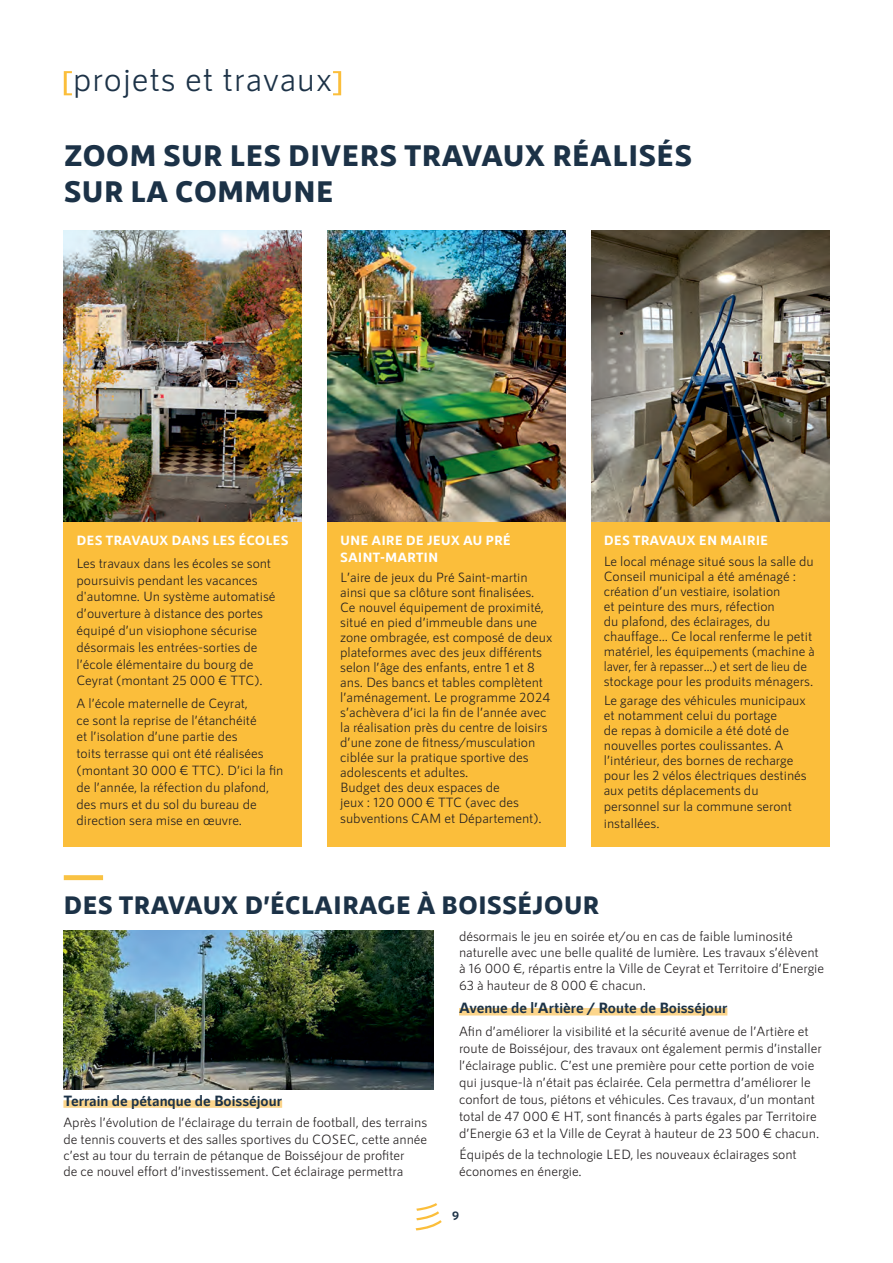
<style>
.page{position:relative;width:893px;height:1263px;background:#fff}
.page>*{position:absolute;margin:0;border:0;box-sizing:border-box;transform-origin:0 0}
.t1{font:34.05px "RNS Sanz";letter-spacing:.025em;color:#1c3247}
.t2{font:800 30px/36px "RNS Sanz";color:#1c3247}
.t3{font:800 25.5px "RNS Sanz";color:#1c3247}
.Sous_titre_gras_souligné_jaune{font:700 15px "RNS Sanz";color:#1c3247}
.t4{font:13.5px/15px "RNS Sanz";color:#231f20}
.t5{font:700 13.5px/16.2px "RNS Sanz";color:#fff}
.t6{font:700 12.3px "RNS Sanz";color:#1c3247}
</style>
<div class="page">
<div style="left:64px;top:875px;width:39px;height:5px;background:#f9c243"></div>
<svg style="left:64px;top:71px;width:8px;height:24px"></svg>
<svg style="left:333px;top:71px;width:8px;height:24px"></svg>
<img style="left:64px;top:231px;width:238px;height:291px">
<img style="left:327px;top:231px;width:239px;height:291px">
<img style="left:591px;top:231px;width:238px;height:291px">
<div style="left:64px;top:522px;width:238px;height:324px;background:#fbbe3b"></div>
<div style="left:327px;top:522px;width:239px;height:324px;background:#fbbe3b"></div>
<div style="left:591px;top:522px;width:238px;height:324px;background:#fbbe3b"></div>
<div style="left:63px;top:1100px;width:219px;height:8px;background:#fcd58b"></div>
<div style="left:459px;top:1008px;width:268px;height:7px;background:#fcd58b"></div>
<img style="left:63px;top:930px;width:371px;height:159px">
<svg style="left:416px;top:1203px;width:26px;height:27px"></svg>
<p class="t1" style="left:73px;top:59px;width:261px">projets et travaux</p>
<p class="t2" style="left:64px;top:137px;width:630px">ZOOM SUR LES DIVERS TRAVAUX RÉALISÉS<br>SUR LA COMMUNE</p>
<p class="t5" style="left:77px;top:532px;width:214px">DES TRAVAUX DANS LES ÉCOLES</p>
<p class="t4" style="left:77px;top:554px;width:200px;line-height:16.8px">Les travaux dans les écoles se sont poursuivis pendant les vacances d'automne. Un système automatisé d’ouverture à distance des portes équipé d’un visiophone sécurise désormais les entrées-sorties de l’école élémentaire du bourg de Ceyrat (montant 25 000 € TTC).</p>
<p class="t4" style="left:77px;top:694px;width:208px;line-height:16.8px">A l’école maternelle de Ceyrat,<br>ce sont la reprise de l’étanchéité<br>et l’isolation d’une partie des<br>toits terrasse qui ont été réalisées (montant 30 000 € TTC). D’ici la fin de l’année, la réfection du plafond, des murs et du sol du bureau de direction sera mise en œuvre.</p>
<p class="t5" style="left:340px;top:532px;width:172px">UNE AIRE DE JEUX AU PRÉ<br>SAINT-MARTIN</p>
<p class="t4" style="left:340px;top:570px;width:214px">L’aire de jeux du Pré Saint-martin ainsi que sa clôture sont finalisées.<br>Ce nouvel équipement de proximité, situé en pied d’immeuble dans une zone ombragée, est composé de deux plateformes avec des jeux différents selon l’âge des enfants, entre 1 et 8 ans. Des bancs et tables complètent l’aménagement. Le programme 2024 s’achèvera d’ici la fin de l’année avec la réalisation près du centre de loisirs d’une zone de fitness/musculation ciblée sur la pratique sportive des adolescents et adultes.</p>
<p class="t4" style="left:340px;top:779px;width:203px;line-height:15.6px">Budget des deux espaces de<br>jeux : 120 000 € TTC (avec des subventions CAM et Département).</p>
<p class="t5" style="left:604px;top:532px;width:166px">DES TRAVAUX EN MAIRIE</p>
<p class="t4" style="left:604px;top:554px;width:212px">Le local ménage situé sous la salle du Conseil municipal a été aménagé : création d’un vestiaire, isolation<br>et peinture des murs, réfection<br>du plafond, des éclairages, du chauffage… Ce local renferme le petit matériel, les équipements (machine à laver, fer à repasser…) et sert de lieu de stockage pour les produits ménagers.</p>
<p class="t4" style="left:604px;top:693px;width:204px">Le garage des véhicules municipaux et notamment celui du portage<br>de repas à domicile a été doté de nouvelles portes coulissantes. A l’intérieur, des bornes de recharge pour les 2 vélos électriques destinés aux petits déplacements du personnel sur la commune seront installées.</p>
<p class="t3" style="left:63px;top:890px;width:537px">DES TRAVAUX D’ÉCLAIRAGE À BOISSÉJOUR</p>
<p class="Sous_titre_gras_souligné_jaune" style="left:63px;top:1091px;width:220px">Terrain de pétanque de Boisséjour</p>
<p class="t4" style="left:63px;top:1114px;width:365px;line-height:16.2px">Après l’évolution de l’éclairage du terrain de football, des terrains de tennis couverts et des salles sportives du COSEC, cette année c’est au tour du terrain de pétanque de Boisséjour de profiter<br>de ce nouvel effort d’investissement. Cet éclairage permettra</p>
<p class="t4" style="left:459px;top:928px;width:366px;line-height:16.2px">désormais le jeu en soirée et/ou en cas de faible luminosité naturelle avec une belle qualité de lumière. Les travaux s’élèvent à 16 000 €, répartis entre la Ville de Ceyrat et Territoire d’Energie 63 à hauteur de 8 000 € chacun.</p>
<p class="Sous_titre_gras_souligné_jaune" style="left:459px;top:999px;width:270px">Avenue de l’Artière / Route de Boisséjour</p>
<p class="t4" style="left:459px;top:1022px;width:364px;line-height:17px">Afin d’améliorer la visibilité et la sécurité avenue de l’Artière et route de Boisséjour, des travaux ont également permis d’installer l’éclairage public. C’est une première pour cette portion de voie qui jusque-là n’était pas éclairée. Cela permettra d’améliorer le confort de tous, piétons et véhicules. Ces travaux, d’un montant total de 47 000 € HT, sont financés à parts égales par Territoire d’Energie 63 et la Ville de Ceyrat à hauteur de 23 500 € chacun.</p>
<p class="t4" style="left:459px;top:1146px;width:339px;line-height:16.2px">Équipés de la technologie LED, les nouveaux éclairages sont économes en énergie.</p>
<p class="t6" style="left:452px;top:1208px;width:9px">9</p>
</div>
